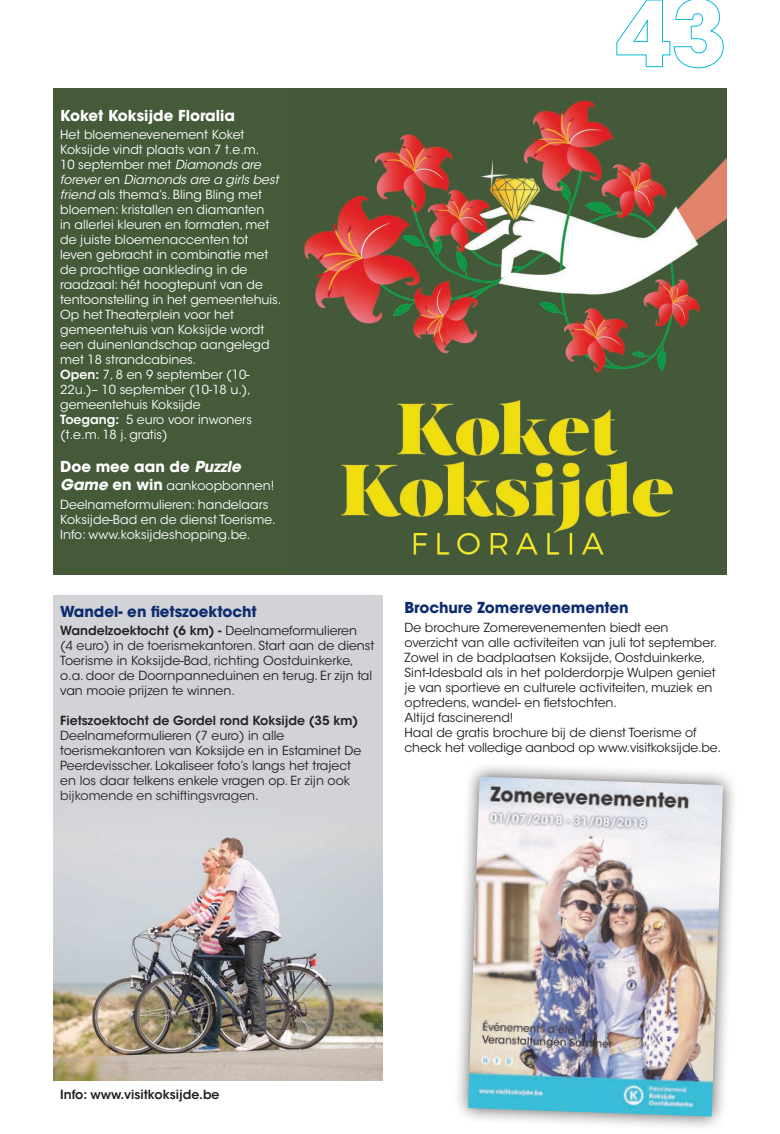
<style>
.page{position:relative;width:780px;height:1134px;background:#fff}
.page>*{position:absolute;margin:0;border:0;box-sizing:border-box;transform-origin:0 0}
.Body{font:700 15px "ITC Avant Garde Std";color:#0d2c6e}
.Body-2{font:700 15px "ITC Avant Garde Std";color:#fff}
.Body-3{font:12.5px/15px "ITC Avant Garde Std";color:#231f20}
.Body-4{font:12.5px/15px "ITC Avant Garde Std";color:#fff}
.Body-5{font:600 12.5px "ITC Avant Garde Std";color:#231f20}
.Body_insprong_2_mm{font:600 12.5px "ITC Avant Garde Std";color:#231f20}
.s1{font-style:italic}
.s2{font-weight:600}
.s3{font-weight:700;font-style:italic;font-size:15px}
.s4{font-weight:700;font-size:15px}
.s5{font-weight:400}
</style>
<div class="page">
<div style="left:53px;top:595px;width:329px;height:239px;background:#d2d3d7"></div>
<div style="left:53px;top:89px;width:240px;height:486px;background:#445a39"></div>
<img style="left:293px;top:89px;width:433px;height:486px">
<img style="left:53px;top:834px;width:329px;height:247px">
<div style="left:453px;top:762px;width:285px;height:369px;background:#231f20;opacity:.75"></div>
<img style="left:468px;top:777px;width:255px;height:339px">
<svg style="left:616px;top:0;width:107px;height:68px"></svg>
<p class="Body-2" style="left:60px;top:105px;width:176px">Koket Koksijde Floralia</p>
<p class="Body-4" style="left:60px;top:127px;width:222px">Het bloemenevenement Koket<br>Koksijde vindt plaats van 7 t.e.m.<br>10 september met <span class="s1">Diamonds are forever</span> en <span class="s1">Diamonds are a girls best friend</span> als thema’s. Bling Bling met bloemen: kristallen en diamanten<br>in allerlei kleuren en formaten, met de juiste bloemenaccenten tot leven gebracht in combinatie met de prachtige aankleding in de raadzaal: hét hoogtepunt van de tentoonstelling in het gemeentehuis.<br>Op het Theaterplein voor het gemeentehuis van Koksijde wordt een duinenlandschap aangelegd met 18 strandcabines.</p>
<p class="Body-4" style="left:60px;top:367px;width:192px"><span class="s2">Open:</span> 7, 8 en 9 september (10-<br>22u.)– 10 september (10-18 u.), gemeentehuis Koksijde</p>
<p class="Body-4" style="left:60px;top:412px;width:193px"><span class="s2">Toegang:</span> 5 euro voor inwoners (t.e.m. 18 j. gratis)</p>
<p class="Body-2" style="left:60px;top:457px;width:182px">Doe mee aan de <span class="s1">Puzzle</span></p>
<p class="Body-4" style="left:60px;top:478px;width:215px"><span class="s3">Game</span> <span class="s4">en win</span> aankoopbonnen!</p>
<p class="Body-4" style="left:60px;top:497px;width:217px">Deelnameformulieren: handelaars<br>Koksijde-Bad en de dienst Toerisme.</p>
<p class="Body-4" style="left:60px;top:527px;width:192px">Info: www.koksijdeshopping.be.</p>
<p class="Body" style="left:60px;top:601px;width:198px">Wandel- en fietszoektocht</p>
<p class="Body-5" style="left:60px;top:623px;width:298px">Wandelzoektocht (6 km) - <span class="s5">Deelnameformulieren</span></p>
<p class="Body-3" style="left:60px;top:638px;width:316px">(4 euro) in de toerismekantoren. Start aan de dienst Toerisme in Koksijde-Bad, richting Oostduinkerke, o.a. door de Doornpanneduinen en terug. Er zijn tal van mooie prijzen te winnen.</p>
<p class="Body-5" style="left:60px;top:713px;width:299px">Fietszoektocht de Gordel rond Koksijde (35 km)</p>
<p class="Body-3" style="left:60px;top:728px;width:302px">Deelnameformulieren (7 euro) in alle toerismekantoren van Koksijde en in Estaminet De Peerdevisscher. Lokaliseer foto’s langs het traject en los daar telkens enkele vragen op. Er zijn ook bijkomende en schiftingsvragen.</p>
<p class="Body" style="left:404px;top:598px;width:225px">Brochure Zomerevenementen</p>
<p class="Body-3" style="left:404px;top:620px;width:314px">De brochure Zomerevenementen biedt een overzicht van alle activiteiten van juli tot september.<br>Zowel in de badplaatsen Koksijde, Oostduinkerke, Sint-Idesbald als in het polderdorpje Wulpen geniet je van sportieve en culturele activiteiten, muziek en optredens, wandel- en fietstochten.</p>
<p class="Body-3" style="left:404px;top:710px;width:110px">Altijd fascinerend!</p>
<p class="Body-3" style="left:404px;top:725px;width:318px">Haal de gratis brochure bij de dienst Toerisme of check het volledige aanbod op www.visitkoksijde.be.</p>
<p class="Body_insprong_2_mm" style="left:60px;top:1087px;width:161px">Info: www.visitkoksijde.be</p>
</div>
